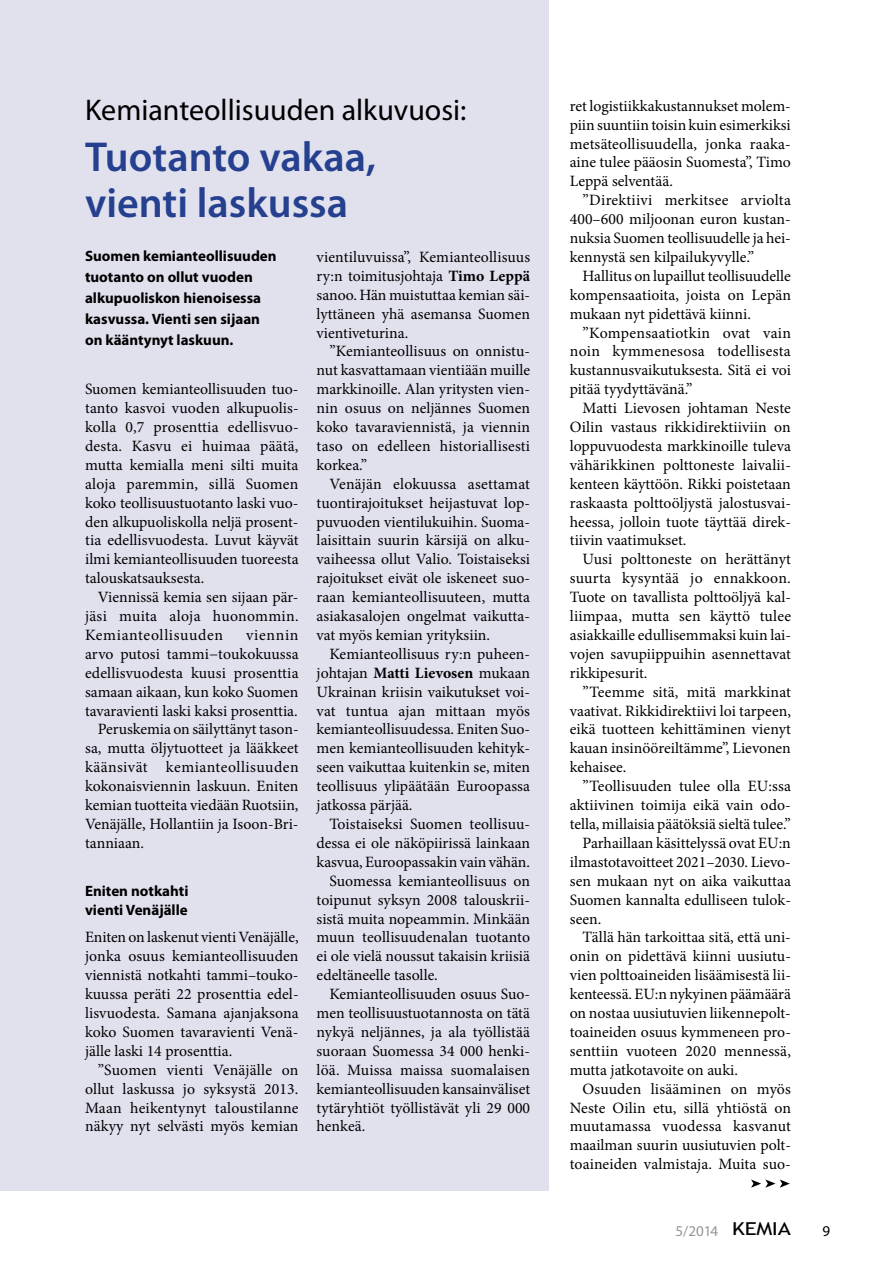
<style>
.page{position:relative;width:893px;height:1263px;background:#fff}
.page>*{position:absolute;margin:0;border:0;box-sizing:border-box;transform-origin:0 0}
.t1{font:600 42px/46.5px "Myriad Pro";color:#25408f}
.t2{font:30px "Myriad Pro";color:#000}
.t3{font:15.75px/18.9px "Minion Pro";color:#000;text-align:justify}
.t4{font:15.75px "Minion Pro";letter-spacing:.03em;color:#000}
.t5{font:15.75px "Minion Pro";letter-spacing:.04em;color:#000}
.t6{font:700 15px/21px "Myriad Pro";color:#000}
.t7{font:15px "Myriad Pro";color:#939598}
.t8{font:15px "Myriad Pro";color:#000}
.s1{font-weight:700}
.s2{font-family:"Trebuchet MS";font-size:17.85px;color:#000}
</style>
<div class="page">
<div style="left:0;top:0;width:548px;height:1190px;background:#e1e0ed"></div>
<svg style="left:751px;top:1179px;width:39px;height:9px"></svg>
<h2 class="t2" style="left:85px;top:94px;width:383px">Kemianteollisuuden alkuvuosi:</h2>
<h1 class="t1" style="left:85px;top:134px;width:293px">Tuotanto vakaa, vienti laskussa</h1>
<p class="t6" style="left:85px;top:245px;width:193px">Suomen kemianteollisuuden tuotanto on ollut vuoden alkupuoliskon hienoisessa kasvussa. Vienti sen sijaan on kääntynyt laskuun.</p>
<p class="t3" style="left:85px;top:380px;width:215px">Suomen kemianteollisuuden tuo&shy;tanto kasvoi vuoden alkupuolis&shy;kolla 0,7 prosenttia edellisvuo&shy;desta. Kasvu ei huimaa päätä, mutta kemialla meni silti muita aloja paremmin, sillä Suomen koko teollisuustuotanto laski vuo&shy;den alkupuoliskolla neljä prosent&shy;tia edellisvuodesta. Luvut käyvät ilmi kemianteollisuuden tuoreesta talouskatsauksesta.</p>
<p class="t3" style="left:85px;top:588px;width:215px;text-indent:13px">Viennissä kemia sen sijaan pär&shy;jäsi muita aloja huonommin.<br>Kemianteollisuuden</p>
<p class="t5" style="left:246px;top:624px;width:54px">viennin</p>
<p class="t3" style="left:85px;top:644px;width:215px">arvo putosi tammi−toukokuussa</p>
<p class="t3" style="left:85px;top:663px;width:215px">edellisvuodesta kuusi prosenttia</p>
<p class="t3" style="left:85px;top:682px;width:215px">samaan aikaan, kun koko Suomen</p>
<p class="t3" style="left:85px;top:701px;width:214px">tavaravienti laski kaksi prosenttia.</p>
<p class="t3" style="left:98px;top:720px;width:202px">Peruskemia on säilyttänyt tason-</p>
<p class="t3" style="left:85px;top:739px;width:215px">sa, mutta öljytuotteet ja lääkkeet</p>
<p class="t4" style="left:85px;top:757px;width:215px">käänsivät kemianteollisuuden</p>
<p class="t3" style="left:85px;top:777px;width:215px">kokonaisviennin laskuun. Eniten</p>
<p class="t3" style="left:85px;top:796px;width:215px">kemian tuotteita viedään Ruotsiin,</p>
<p class="t3" style="left:85px;top:814px;width:215px">Venäjälle, Hollantiin ja Isoon-Bri-</p>
<p class="t3" style="left:85px;top:833px;width:61px">tanniaan.</p>
<p class="t6" style="left:85px;top:882px;width:105px;line-height:18.9px">Eniten notkahti vienti Venäjälle</p>
<p class="t3" style="left:85px;top:928px;width:215px">Eniten on laskenut vienti Venäjälle, jonka osuus kemianteollisuuden viennistä notkahti tammi–touko&shy;kuussa peräti 22 prosenttia edel&shy;lisvuodesta. Samana ajanjaksona koko Suomen tavaravienti Venä&shy;jälle laski 14 prosenttia.</p>
<p class="t3" style="left:85px;top:1060px;width:215px;text-indent:13px">”Suomen vienti Venäjälle on ollut laskussa jo syksystä 2013.<br>Maan heikentynyt taloustilanne näkyy nyt selvästi myös kemian</p>
<p class="t3" style="left:317px;top:247px;width:215px">vientiluvuissa”, Kemianteollisuus ry:n toimitusjohtaja <span class="s1">Timo Leppä </span>sanoo. Hän muistuttaa kemian säi&shy;lyttäneen yhä asemansa Suomen vientiveturina.</p>
<p class="t3" style="left:317px;top:342px;width:215px;text-indent:13px">”Kemianteollisuus on onnistu&shy;nut kasvattamaan vientiään muille markkinoille. Alan yritysten vien&shy;nin osuus on neljännes Suomen koko tavaraviennistä, ja viennin taso on edelleen historiallisesti korkea.”</p>
<p class="t3" style="left:317px;top:474px;width:215px;text-indent:13px">Venäjän elokuussa asettamat tuontirajoitukset heijastuvat lop&shy;puvuoden vientilukuihin. Suoma&shy;laisittain suurin kärsijä on alku&shy;vaiheessa ollut Valio. Toistaiseksi rajoitukset eivät ole iskeneet suo&shy;raan kemianteollisuuteen, mutta asiakasalojen ongelmat vaikutta&shy;vat myös kemian yrityksiin.</p>
<p class="t3" style="left:317px;top:644px;width:215px;text-indent:13px">Kemianteollisuus ry:n puheen&shy;johtajan <span class="s1">Matti Lievosen</span> mukaan Ukrainan kriisin vaikutukset voi&shy;vat tuntua ajan mittaan myös kemianteollisuudessa. Eniten Suo&shy;men kemianteollisuuden kehityk&shy;seen vaikuttaa kuitenkin se, miten teollisuus ylipäätään Euroopassa jatkossa pärjää.</p>
<p class="t3" style="left:329px;top:814px;width:202px">Toistaiseksi Suomen teollisuu-</p>
<p class="t3" style="left:317px;top:833px;width:215px">dessa ei ole näköpiirissä lainkaan</p>
<p class="t3" style="left:317px;top:852px;width:215px">kasvua, Euroopassakin vain vähän.</p>
<p class="t3" style="left:329px;top:871px;width:202px">Suomessa kemianteollisuus on</p>
<p class="t3" style="left:317px;top:890px;width:215px">toipunut syksyn 2008 talouskrii-</p>
<p class="t3" style="left:317px;top:909px;width:215px">sistä muita nopeammin. Minkään</p>
<p class="t3" style="left:317px;top:928px;width:215px">muun teollisuudenalan tuotanto</p>
<p class="t3" style="left:317px;top:947px;width:215px">ei ole vielä noussut takaisin kriisiä</p>
<p class="t3" style="left:317px;top:966px;width:123px">edeltäneelle tasolle.</p>
<p class="t3" style="left:329px;top:985px;width:202px">Kemianteollisuuden osuus Suo-</p>
<p class="t3" style="left:317px;top:1003px;width:215px">men teollisuustuotannosta on tätä</p>
<p class="t3" style="left:317px;top:1022px;width:215px">nykyä neljännes, ja ala työllistää</p>
<p class="t3" style="left:317px;top:1041px;width:215px">suoraan Suomessa 34 000 henki-</p>
<p class="t3" style="left:317px;top:1060px;width:215px">löä. Muissa maissa suomalaisen</p>
<p class="t3" style="left:317px;top:1079px;width:215px">kemianteollisuuden kansainväliset</p>
<p class="t3" style="left:317px;top:1098px;width:215px">tytäryhtiöt työllistävät yli 29 000</p>
<p class="t3" style="left:317px;top:1117px;width:50px">henkeä.</p>
<p class="t3" style="left:570px;top:96px;width:223px">ret logistiikkakustannukset molem&shy;piin suuntiin toisin kuin esimerkiksi metsäteollisuudella, jonka raaka&shy;aine tulee pääosin Suomesta”, Timo Leppä selventää.</p>
<p class="t3" style="left:570px;top:191px;width:223px;text-indent:13px">”Direktiivi merkitsee arviolta 400–600 miljoonan euron kustan&shy;nuksia Suomen teollisuudelle ja hei&shy;kennystä sen kilpailukyvylle.”</p>
<p class="t3" style="left:570px;top:266px;width:223px;text-indent:13px">Hallitus on lupaillut teollisuudelle kompensaatioita, joista on Lepän mukaan nyt pidettävä kiinni.</p>
<p class="t3" style="left:570px;top:323px;width:223px;text-indent:13px">”Kompensaatiotkin ovat vain noin kymmenesosa todellisesta kustannusvaikutuksesta. Sitä ei voi pitää tyydyttävänä.”</p>
<p class="t3" style="left:570px;top:399px;width:223px;text-indent:13px">Matti Lievosen johtaman Neste Oilin vastaus rikkidirektiiviin on loppuvuodesta markkinoille tuleva vähärikkinen polttoneste laivalii&shy;kenteen käyttöön. Rikki poistetaan raskaasta polttoöljystä jalostusvai&shy;heessa, jolloin tuote täyttää direk&shy;tiivin vaatimukset.</p>
<p class="t3" style="left:570px;top:550px;width:223px;text-indent:13px">Uusi polttoneste on herättänyt suurta kysyntää jo ennakkoon.<br>Tuote on tavallista polttoöljyä kal&shy;liimpaa, mutta sen käyttö tulee asiakkaille edullisemmaksi kuin lai&shy;vojen savupiippuihin asennettavat rikkipesurit.</p>
<p class="t3" style="left:570px;top:682px;width:223px;text-indent:13px">”Teemme sitä, mitä markkinat vaativat. Rikkidirektiivi loi tarpeen, eikä tuotteen kehittäminen vienyt kauan insinööreiltämme”, Lievonen kehaisee.</p>
<p class="t3" style="left:583px;top:777px;width:210px">”Teollisuuden tulee olla EU:ssa</p>
<p class="t3" style="left:570px;top:796px;width:223px">aktiivinen toimija eikä vain odo-</p>
<p class="t3" style="left:570px;top:814px;width:223px">tella, millaisia päätöksiä sieltä tulee.”</p>
<p class="t3" style="left:583px;top:833px;width:210px">Parhaillaan käsittelyssä ovat EU:n</p>
<p class="t3" style="left:570px;top:852px;width:223px">ilmastotavoitteet 2021–2030. Lievo-</p>
<p class="t3" style="left:570px;top:871px;width:223px">sen mukaan nyt on aika vaikuttaa</p>
<p class="t3" style="left:570px;top:890px;width:223px">Suomen kannalta edulliseen tulok-</p>
<p class="t3" style="left:570px;top:909px;width:33px">seen.</p>
<p class="t3" style="left:583px;top:928px;width:210px">Tällä hän tarkoittaa sitä, että uni-</p>
<p class="t3" style="left:570px;top:947px;width:223px">onin on pidettävä kiinni uusiutu-</p>
<p class="t3" style="left:570px;top:966px;width:223px">vien polttoaineiden lisäämisestä lii-</p>
<p class="t3" style="left:570px;top:985px;width:223px">kenteessä. EU:n nykyinen päämäärä</p>
<p class="t3" style="left:570px;top:1003px;width:223px">on nostaa uusiutuvien liikennepolt-</p>
<p class="t3" style="left:570px;top:1022px;width:223px">toaineiden osuus kymmeneen pro-</p>
<p class="t3" style="left:570px;top:1041px;width:223px">senttiin vuoteen 2020 mennessä,</p>
<p class="t3" style="left:570px;top:1060px;width:170px">mutta jatkotavoite on auki.</p>
<p class="t3" style="left:583px;top:1079px;width:210px">Osuuden lisääminen on myös</p>
<p class="t3" style="left:570px;top:1098px;width:223px">Neste Oilin etu, sillä yhtiöstä on</p>
<p class="t3" style="left:570px;top:1117px;width:223px">muutamassa vuodessa kasvanut</p>
<p class="t3" style="left:570px;top:1136px;width:223px">maailman suurin uusiutuvien polt-</p>
<p class="t3" style="left:570px;top:1155px;width:223px">toaineiden valmistaja. Muita suo-</p>
<p class="t7" style="left:676px;top:1222px;width:117px">5/2014 <span class="s2">KEMIA</span></p>
<p class="t8" style="left:823px;top:1222px;width:9px">9</p>
</div>
